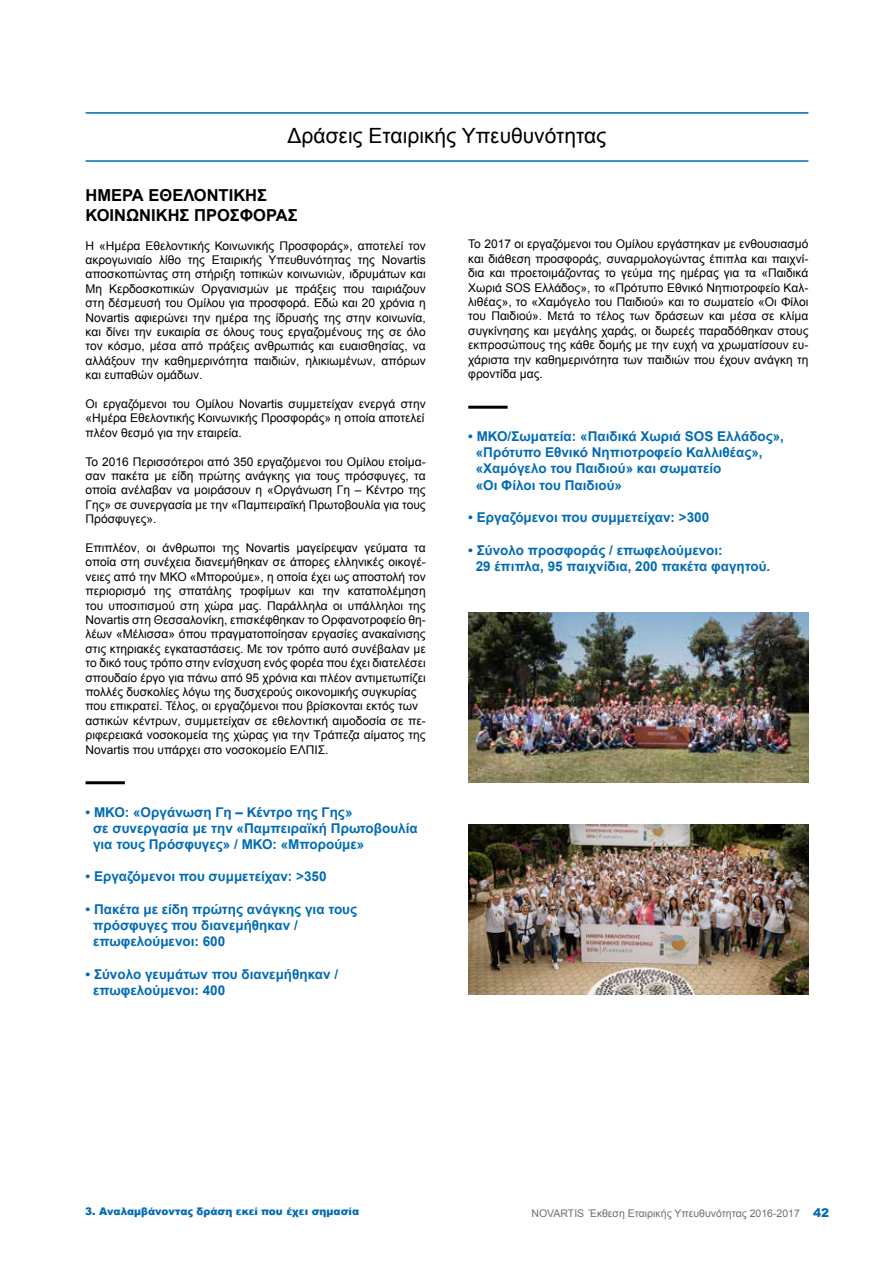
<style>
.page{position:relative;width:893px;height:1263px;background:#fff}
.page>*{position:absolute;margin:0;border:0;box-sizing:border-box;transform-origin:0 0}
.t1{font:21px "Arial";color:#000}
.t2{font:700 16.5px "Arial";color:#000}
.t3{font:700 13.5px/16.2px "Arial";color:#006bb1}
.t4{font:12px/14.4px "Arial";color:#000;text-align:justify}
.t5{font:10.5px "Arial";color:#6d6e71}
.t6{font:900 10.5px "Arial";color:#006bb1}
.s1{font-weight:900;font-size:12px;color:#006bb1}
</style>
<div class="page">
<hr style="left:86px;top:112px;width:722px;height:2px;background:#006bb1">
<hr style="left:86px;top:160px;width:722px;height:2px;background:#006bb1">
<hr style="left:86px;top:781px;width:39px;height:3px;background:#000">
<hr style="left:468px;top:406px;width:40px;height:3px;background:#000">
<img style="left:468px;top:824px;width:340px;height:170px">
<img style="left:468px;top:612px;width:340px;height:170px">
<h1 class="t1" style="left:288px;top:122px;width:320px">Δράσεις Εταιρικής Υπευθυνότητας</h1>
<h2 class="t2" style="left:86px;top:184px;width:25px">Ημέρα</h2>
<h2 class="t2" style="left:148px;top:184px;width:23px">Εθελοντικής</h2>
<h2 class="t2" style="left:86px;top:204px;width:23px">Κοινωνικής</h2>
<h2 class="t2" style="left:194px;top:204px;width:25px">Προσφοράς</h2>
<p class="t4" style="left:86px;top:238px;width:342px">Η «Ημέρα Εθελοντικής Κοινωνικής Προσφοράς», αποτελεί τον ακρογωνιαίο λίθο της Εταιρικής Υπευθυνότητας της Novartis αποσκοπώντας στη στήριξη τοπικών κοινωνιών, ιδρυμάτων και Μη Κερδοσκοπικών Οργανισμών με πράξεις που ταιριάζουν στη δέσμευσή του Ομίλου για προσφορά. Εδώ και 20 χρόνια η Novartis αφιερώνει την ημέρα της ίδρυσής της στην κοινωνία, και δίνει την ευκαιρία σε όλους τους εργαζομένους της σε όλο τον κόσμο, μέσα από πράξεις ανθρωπιάς και ευαισθησίας, να αλλάξουν την καθημερινότητα παιδιών, ηλικιωμένων, απόρων και ευπαθών ομάδων.</p>
<p class="t4" style="left:86px;top:397px;width:342px">Oι εργαζόμενοι του Ομίλου Novartis συμμετείχαν ενεργά στην «Ημέρα Εθελοντικής Κοινωνικής Προσφοράς» η οποία αποτελεί πλέον θεσμό για την εταιρεία.</p>
<p class="t4" style="left:86px;top:454px;width:342px">Το 2016 Περισσότεροι από 350 εργαζόμενοι του Ομίλου ετοίμα&shy;σαν πακέτα με είδη πρώτης ανάγκης για τους πρόσφυγες, τα οποία ανέλαβαν να μοιράσουν η «Οργάνωση Γη – Κέντρο της Γης» σε συνεργασία με την «Παμπειραϊκή Πρωτοβουλία για τους Πρόσφυγες».</p>
<p class="t4" style="left:86px;top:541px;width:342px;text-align:left">Επιπλέον, οι άνθρωποι της Novartis μαγείρεψαν γεύματα τα οποία στη συνέχεια διανεμήθηκαν σε άπορες ελληνικές οικογέ&shy;νειες από την ΜΚΟ «Μπορούμε», η οποία έχει ως αποστολή τον περιορισμό της σπατάλης τροφίμων και την καταπολέμηση του υποσιτισμού στη χώρα μας. Παράλληλα οι υπάλληλοι της Novartis στη Θεσσαλονίκη, επισκέφθηκαν το Ορφανοτροφείο θη&shy;λέων «Μέλισσα» όπου πραγματοποίησαν εργασίες ανακαίνισης στις κτηριακές εγκαταστάσεις. Με τον τρόπο αυτό συνέβαλαν με το δικό τους τρόπο στην ενίσχυση ενός φορέα που έχει διατελέσει σπουδαίο έργο για πάνω από 95 χρόνια και πλέον αντιμετωπίζει πολλές δυσκολίες λόγω της δυσχερούς οικονομικής συγκυρίας που επικρατεί. Τέλος, οι εργαζόμενοι που βρίσκονται εκτός των αστικών κέντρων, συμμετείχαν σε εθελοντική αιμοδοσία σε πε&shy;ριφερειακά νοσοκομεία της χώρας για την Τράπεζα αίματος της Novartis που υπάρχει στο νοσοκομείο ΕΛΠΙΣ.</p>
<p class="t3" style="left:93px;top:804px;width:326px;text-indent:-8px">• ΜΚΟ: «Οργάνωση Γη – Κέντρο της Γης»<br>σε συνεργασία με την «Παμπειραϊκή Πρωτοβουλία για τους Πρόσφυγες» / ΜΚΟ: «Μπορούμε»</p>
<p class="t3" style="left:86px;top:869px;width:243px">• Εργαζόμενοι που συμμετείχαν: &gt;350</p>
<p class="t3" style="left:93px;top:901px;width:266px;text-indent:-8px">• Πακέτα με είδη πρώτης ανάγκης για τους πρόσφυγες που διανεμήθηκαν / επωφελούμενοι: 600</p>
<p class="t3" style="left:93px;top:966px;width:247px;text-indent:-8px">• Σύνολο γευμάτων που διανεμήθηκαν / επωφελούμενοι: 400</p>
<p class="t4" style="left:468px;top:237px;width:342px">Το 2017 οι εργαζόμενοι του Ομίλου εργάστηκαν με ενθουσιασμό και διάθεση προσφοράς, συναρμολογώντας έπιπλα και παιχνί&shy;δια και προετοιμάζοντας το γεύμα της ημέρας για τα «Παιδικά Χωριά SOS Ελλάδος», το «Πρότυπο Εθνικό Νηπιοτροφείο Καλ&shy;λιθέας», το «Χαμόγελο του Παιδιού» και το σωματείο «Οι Φίλοι του Παιδιού». Μετά το τέλος των δράσεων και μέσα σε κλίμα συγκίνησης και μεγάλης χαράς, οι δωρεές παραδόθηκαν στους εκπροσώπους της κάθε δομής με την ευχή να χρωματίσουν ευ&shy;χάριστα την καθημερινότητα των παιδιών που έχουν ανάγκη τη φροντίδα μας.</p>
<p class="t3" style="left:476px;top:429px;width:310px;text-indent:-8px">• ΜΚΟ/Σωματεία: «Παιδικά Χωριά SOS Ελλάδος», «Πρότυπο Εθνικό Νηπιοτροφείο Καλλιθέας», «Χαμόγελο του Παιδιού» και σωματείο<br>«Οι Φίλοι του Παιδιού»</p>
<p class="t3" style="left:468px;top:510px;width:243px">• Εργαζόμενοι που συμμετείχαν: &gt;300</p>
<p class="t3" style="left:476px;top:542px;width:296px;text-indent:-8px">• Σύνολο προσφοράς / επωφελούμενοι:<br>29 έπιπλα, 95 παιχνίδια, 200 πακέτα φαγητού.</p>
<p class="t6" style="left:85px;top:1204px;width:276px">3. Αναλαμβάνοντας δράση εκεί που έχει σημασία</p>
<p class="t5" style="left:532px;top:1207px;width:299px">novartis Έκθεση Εταιρικής Υπευθυνότητας 2016-2017 <span class="s1">42</span></p>
</div>
